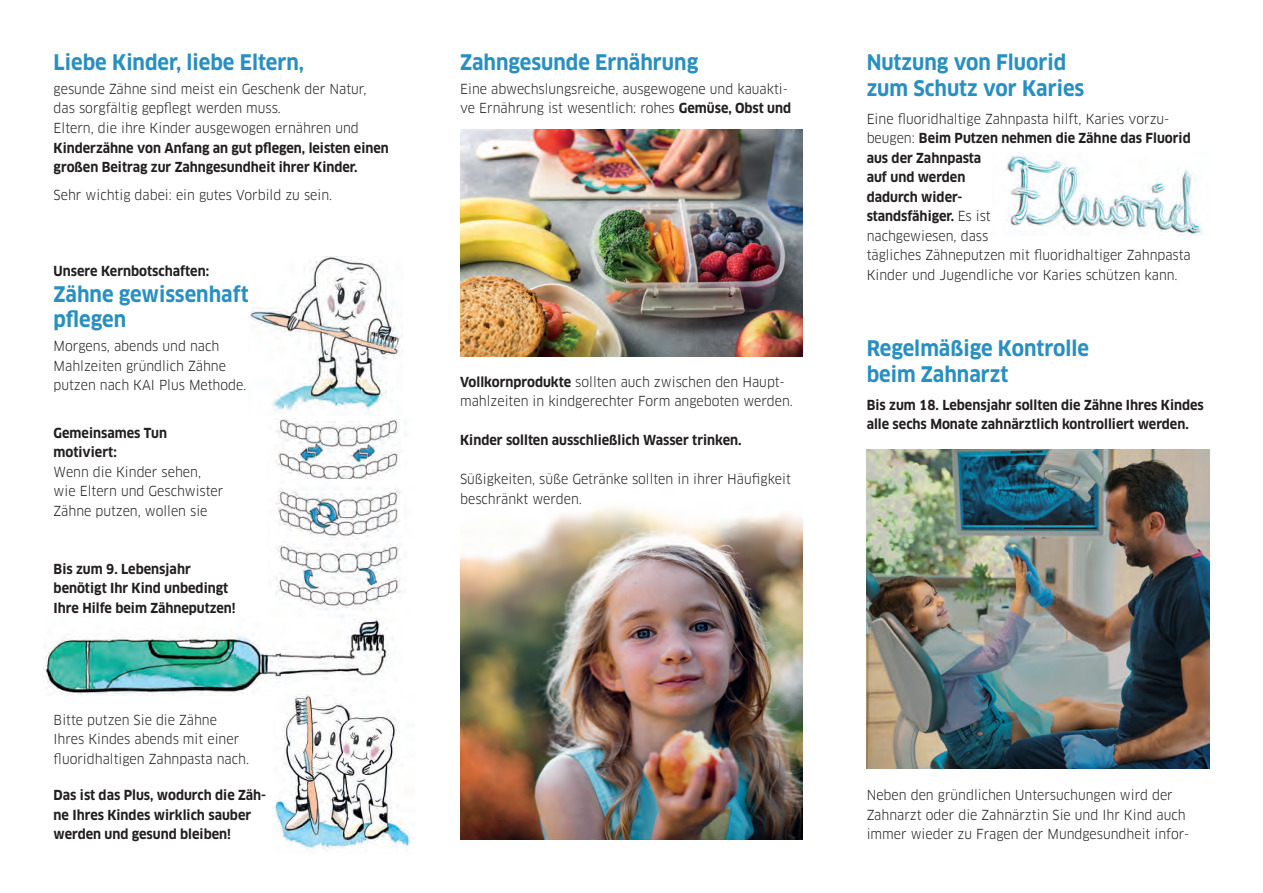
<style>
.page{position:relative;width:1263px;height:893px;background:#fff}
.page>*{position:absolute;margin:0;border:0;box-sizing:border-box;transform-origin:0 0}
.t1{font:700 21px/25.5px "Clan OT";color:#288fc1;scale:.94 1}
.t2{font:13.5px/19.5px "Clan OT";color:#231f20;scale:.94 1}
.t3{font:700 13.5px/19.5px "Clan OT";color:#231f20;scale:.94 1}
.s1{font-weight:700}
</style>
<div class="page">
<img style="left:460px;top:507px;width:342px;height:332px">
<img style="left:460px;top:129px;width:342px;height:227px">
<img style="left:866px;top:449px;width:342px;height:319px">
<img style="left:1006px;top:152px;width:197px;height:83px">
<img style="left:43px;top:618px;width:350px;height:77px">
<img style="left:274px;top:694px;width:137px;height:157px">
<img style="left:249px;top:256px;width:154px;height:158px">
<img style="left:276px;top:418px;width:124px;height:61px">
<img style="left:276px;top:488px;width:125px;height:51px">
<img style="left:276px;top:544px;width:125px;height:73px">
<h1 class="t1" style="left:54px;top:50px;width:268px">Liebe Kinder, liebe Eltern,</h1>
<p class="t2" style="left:54px;top:79px;width:334px">gesunde Zähne sind meist ein Geschenk der Natur, das sorgfältig gepflegt werden muss.<br>Eltern, die ihre Kinder ausgewogen ernähren und</p>
<p class="t3" style="left:54px;top:138px;width:358px">Kinderzähne von Anfang an gut pflegen, leisten einen großen Beitrag zur Zahngesundheit ihrer Kinder.</p>
<p class="t2" style="left:54px;top:185px;width:298px">Sehr wichtig dabei: ein gutes Vorbild zu sein.</p>
<p class="t3" style="left:54px;top:261px;width:167px">Unsere Kernbotschaften:</p>
<h1 class="t1" style="left:54px;top:282px;width:209px">Zähne gewissenhaft pflegen</h1>
<p class="t2" style="left:54px;top:336px;width:206px">Morgens, abends und nach<br>Mahlzeiten gründlich Zähne putzen nach KAI Plus Methode.</p>
<p class="t3" style="left:54px;top:423px;width:122px">Gemeinsames Tun motiviert:</p>
<p class="t2" style="left:54px;top:462px;width:182px">Wenn die Kinder sehen, wie Eltern und Geschwister<br>Zähne putzen, wollen sie</p>
<p class="t3" style="left:54px;top:559px;width:195px">Bis zum 9. Lebensjahr benötigt Ihr Kind unbedingt<br>Ihre Hilfe beim Zähneputzen!</p>
<p class="t2" style="left:54px;top:709px;width:209px">Bitte putzen Sie die Zähne<br>Ihres Kindes abends mit einer fluoridhaltigen Zahnpasta nach.</p>
<p class="t3" style="left:54px;top:785px;width:227px">Das ist das Plus, wodurch die Zäh&shy;ne Ihres Kindes wirklich sauber werden und gesund bleiben!</p>
<h1 class="t1" style="left:460px;top:50px;width:255px">Zahngesunde Ernährung</h1>
<p class="t2" style="left:460px;top:79px;width:353px">Eine abwechslungsreiche, ausgewogene und kauakti&shy;ve Ernährung ist wesentlich: rohes <span class="s1">Gemüse, Obst und</span></p>
<p class="t2" style="left:460px;top:372px;width:355px"><span class="s1">Vollkornprodukte</span> sollten auch zwischen den Haupt&shy;mahlzeiten in kindgerechter Form angeboten werden.</p>
<p class="t3" style="left:460px;top:430px;width:301px">Kinder sollten ausschließlich Wasser trinken.</p>
<p class="t2" style="left:460px;top:469px;width:353px">Süßigkeiten, süße Getränke sollten in ihrer Häufigkeit beschränkt werden.</p>
<h1 class="t1" style="left:866px;top:50px;width:233px">Nutzung von Fluorid zum Schutz vor Karies</h1>
<p class="t2" style="left:866px;top:109px;width:346px">Eine fluoridhaltige Zahnpasta hilft, Karies vorzu&shy;beugen: <span class="s1">Beim Putzen nehmen die Zähne das Fluorid aus der Zahnpasta<br>auf und werden<br>dadurch wider-<br>standsfähiger.</span> Es ist<br>nachgewiesen, dass<br>tägliches Zähneputzen mit fluoridhaltiger Zahnpasta<br>Kinder und Jugendliche vor Karies schützen kann.</p>
<h1 class="t1" style="left:866px;top:336px;width:238px">Regelmäßige Kontrolle beim Zahnarzt</h1>
<p class="t3" style="left:866px;top:395px;width:360px">Bis zum 18. Lebensjahr sollten die Zähne Ihres Kindes alle sechs Monate zahnärztlich kontrolliert werden.</p>
<p class="t2" style="left:866px;top:785px;width:344px">Neben den gründlichen Untersuchungen wird der<br>Zahnarzt oder die Zahnärztin Sie und Ihr Kind auch immer wieder zu Fragen der Mundgesundheit infor-</p>
</div>
